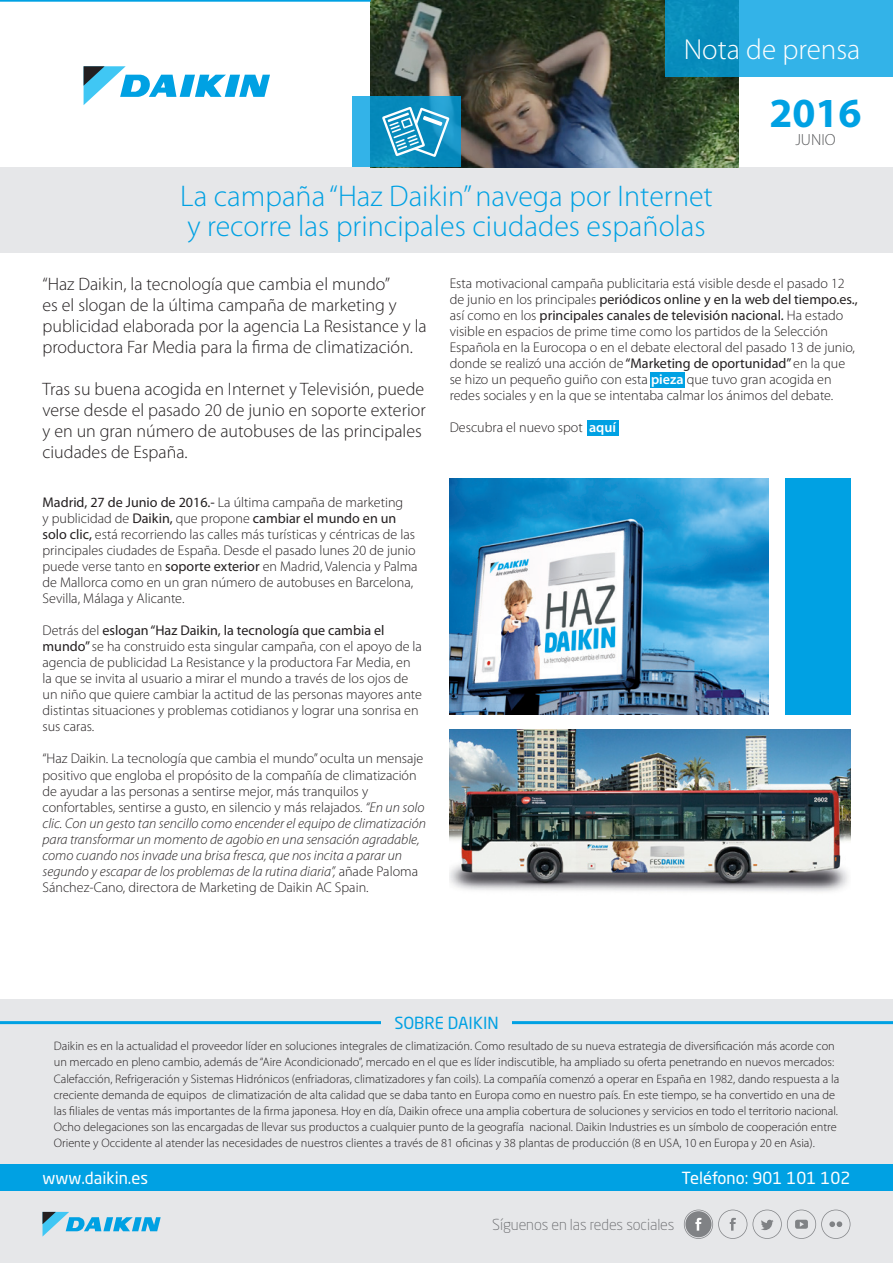
<style>
.page{position:relative;width:893px;height:1263px;background:#fff}
.page>*{position:absolute;margin:0;border:0;box-sizing:border-box;transform-origin:0 0}
.t1{font:700 41.55px "Myriad Pro";color:#00a1e3}
.t2{font:300 30px "Myriad Pro";color:#00a1e3}
.t3{font:300 29.1px "Myriad Pro";color:#fff}
.t4{font:300 18px/21px "Myriad Pro";color:#231f20}
.t5{font:16.5px "Neo Sans Std";color:#fff}
.t6{font:16.5px "Neo Sans Std";color:#00a1e3}
.t7{font:300 16.2px "Myriad Pro";color:#57585a}
.t8{font:300 15px "Neo Sans Std";letter-spacing:-.005em;color:#6c6d70}
.t9{font:300 14.1px/16px "Myriad Pro";color:#231f20}
.t10{font:300 12.3px/16px "Myriad Pro";color:#231f20}
.s1{font-weight:400}
.s2{font-style:italic}
.s3{font-weight:600;color:#fff}
</style>
<div class="page">
<div style="left:587px;top:421px;width:32px;height:15px;background:#00a1e3"></div>
<div style="left:650px;top:372px;width:35px;height:16px;background:#00a1e3"></div>
<div style="left:0;top:999px;width:893px;height:264px;background:#e6e7e9"></div>
<div style="left:0;top:167px;width:893px;height:86px;background:#e6e7e9"></div>
<svg style="left:43px;top:1212px;width:118px;height:24px"></svg>
<img style="left:371px;top:0;width:367px;height:167px">
<hr style="left:0;top:0;width:371px;height:2px;background:#00a1e3">
<svg style="left:84px;top:66px;width:186px;height:39px"></svg>
<div style="left:0;top:1165px;width:893px;height:26px;background:#00a1e3"></div>
<hr style="left:0;top:1021px;width:893px;height:3px;background:#00a1e3">
<div style="left:381px;top:1016px;width:131px;height:13px;background:#e6e7e9"></div>
<svg style="left:684px;top:1209px;width:166px;height:30px"></svg>
<svg style="left:665px;top:0;width:228px;height:77px;background:#24a6d9"></svg>
<svg style="left:352px;top:97px;width:109px;height:70px;background:#1798cb"></svg>
<svg style="left:382px;top:107px;width:67px;height:50px"></svg>
<img style="left:450px;top:478px;width:318px;height:237px">
<div style="left:785px;top:478px;width:65px;height:237px;background:#00a1e3"></div>
<img style="left:450px;top:730px;width:400px;height:162px">
<p class="t3" style="left:684px;top:32px;width:178px">Nota de prensa</p>
<p class="t1" style="left:769px;top:86px;width:94px">2016</p>
<p class="t2" style="left:180px;top:178px;width:534px">La campaña “Haz Daikin” navega por Internet</p>
<p class="t2" style="left:187px;top:208px;width:520px">y recorre las principales ciudades españolas</p>
<p class="t7" style="left:795px;top:130px;width:42px">JUNIO</p>
<p class="t4" style="left:43px;top:274px;width:386px">“Haz Daikin, la tecnología que cambia el mundo”<br>es el slogan de la última campaña de marketing y publicidad elaborada por la agencia La Resistance y la productora Far Media para la firma de climatización.</p>
<p class="t4" style="left:43px;top:379px;width:385px">Tras su buena acogida en Internet y Televisión, puede verse desde el pasado 20 de junio en soporte exterior y en un gran número de autobuses de las principales ciudades de España.</p>
<p class="t9" style="left:43px;top:494px;width:377px"><span class="s1">Madrid, 27 de Junio de 2016.-</span> La última campaña de marketing<br>y publicidad de <span class="s1">Daikin,</span> que propone <span class="s1">cambiar el mundo en un solo clic,</span> está recorriendo las calles más turísticas y céntricas de las principales ciudades de España. Desde el pasado lunes 20 de junio puede verse tanto en <span class="s1">soporte exterior</span> en Madrid, Valencia y Palma de Mallorca como en un gran número de autobuses en Barcelona, Sevilla, Málaga y Alicante.</p>
<p class="t9" style="left:43px;top:622px;width:381px">Detrás del <span class="s1">eslogan “Haz Daikin, la tecnología que cambia el mundo”</span> se ha construido esta singular campaña, con el apoyo de la agencia de publicidad La Resistance y la productora Far Media, en la que se invita al usuario a mirar el mundo a través de los ojos de un niño que quiere cambiar la actitud de las personas mayores ante distintas situaciones y problemas cotidianos y lograr una sonrisa en sus caras.</p>
<p class="t9" style="left:43px;top:751px;width:385px">“Haz Daikin. La tecnología que cambia el mundo” oculta un mensaje positivo que engloba el propósito de la compañía de climatización de ayudar a las personas a sentirse mejor, más tranquilos y confortables, sentirse a gusto, en silencio y más relajados. <span class="s2">“En un solo clic. Con un gesto tan sencillo como encender el equipo de climatización para transformar un momento de agobio en una sensación agradable, como cuando nos invade una brisa fresca, que nos incita a parar un segundo y escapar de los problemas de la rutina diaria”,</span> añade Paloma Sánchez-Cano, directora de Marketing de Daikin AC Spain.</p>
<p class="t9" style="left:450px;top:275px;width:410px">Esta motivacional campaña publicitaria está visible desde el pasado 12 de junio en los principales <span class="s1">periódicos online y en la web del tiempo.es., </span>así como en los <span class="s1">principales canales de televisión nacional.</span> Ha estado visible en espacios de prime time como los partidos de la Selección Española en la Eurocopa o en el debate electoral del pasado 13 de junio, donde se realizó una acción de <span class="s1">“Marketing de oportunidad”</span> en la que se hizo un pequeño guiño con esta <span class="s3">pieza</span> que tuvo gran acogida en redes sociales y en la que se intentaba calmar los ánimos del debate.</p>
<p class="t9" style="left:450px;top:419px;width:168px">Descubra el nuevo spot <span class="s3">aquí</span></p>
<p class="t6" style="left:394px;top:1013px;width:106px">SOBRE DAIKIN</p>
<p class="t10" style="left:54px;top:1038px;width:787px">Daikin es en la actualidad el proveedor líder en soluciones integrales de climatización. Como resultado de su nueva estrategia de diversificación más acorde con un mercado en pleno cambio, además de “Aire Acondicionado”, mercado en el que es líder indiscutible, ha ampliado su oferta penetrando en nuevos mercados:<br>Calefacción, Refrigeración y Sistemas Hidrónicos (enfriadoras, climatizadores y fan coils). La compañía comenzó a operar en España en 1982, dando respuesta a la creciente demanda de equipos de climatización de alta calidad que se daba tanto en Europa como en nuestro país. En este tiempo, se ha convertido en una de las filiales de ventas más importantes de la firma japonesa. Hoy en día, Daikin ofrece una amplia cobertura de soluciones y servicios en todo el territorio nacional.<br>Ocho delegaciones son las encargadas de llevar sus productos a cualquier punto de la geografía nacional. Daikin Industries es un símbolo de cooperación entre Oriente y Occidente al atender las necesidades de nuestros clientes a través de 81 oficinas y 38 plantas de producción (8 en USA, 10 en Europa y 20 en Asia).</p>
<p class="t5" style="left:43px;top:1168px;width:107px">www.daikin.es</p>
<p class="t5" style="left:682px;top:1168px;width:170px">Teléfono: 901 101 102</p>
<p class="t8" style="left:492px;top:1215px;width:184px">Síguenos en las redes sociales</p>
</div>
